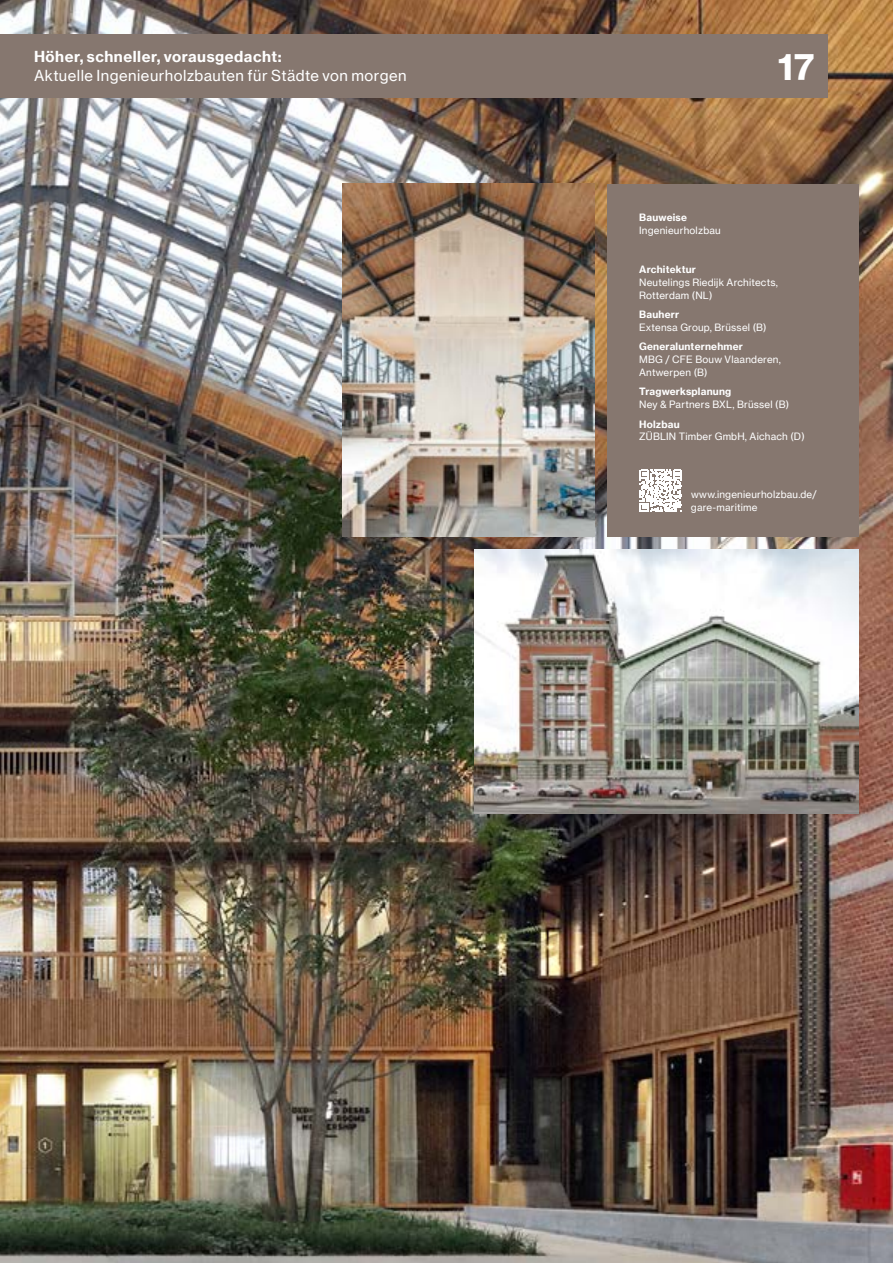
<style>
.page{position:relative;width:893px;height:1263px;background:#fff}
.page>*{position:absolute;margin:0;border:0;box-sizing:border-box;transform-origin:0 0}
.t1{font:36px "N Haas Grotesk TX Pro 75 Bd";color:#fff}
.t2{font:14.85px "N Haas Grotesk TX Pro 55 Rg";letter-spacing:.03em;color:#fff}
.t3{font:14.85px "N Haas Grotesk TX Pro 75 Bd";letter-spacing:.035em;color:#fff}
.StgHB_Bildunterschr{font:9.9px/12.9px "N Haas Grotesk TX Pro 55 Rg";letter-spacing:.02em;color:#fff}
.StgHB_Bildunterschri{font:9.9px "N Haas Grotesk TX Pro 75 Bd";letter-spacing:.02em;color:#fff}
.StgHB_Bildunterschr-2{font:9.9px "N Haas Grotesk TX Pro 75 Bd";letter-spacing:.02em;color:#fff}
</style>
<div class="page">
<img style="left:0;top:0;width:893px;height:1263px">
<div style="left:607px;top:184px;width:252px;height:353px;background:#86776f"></div>
<svg style="left:640px;top:470px;width:42px;height:42px"></svg>
<img style="left:343px;top:184px;width:251px;height:352px">
<img style="left:475px;top:550px;width:384px;height:263px">
<div style="left:0;top:34px;width:828px;height:64px;background:#86776f"></div>
<h2 class="t3" style="left:34px;top:47px;width:249px">Höher, schneller, vorausgedacht:</h2>
<h2 class="t2" style="left:34px;top:67px;width:374px">Aktuelle Ingenieurholzbauten für Städte von morgen</h2>
<h1 class="t1" style="left:778px;top:44px;width:38px">17</h1>
<p class="StgHB_Bildunterschri" style="left:639px;top:211px;width:49px">Bauweise</p>
<p class="StgHB_Bildunterschr" style="left:639px;top:224px;width:83px">Ingenieurholzbau</p>
<p class="StgHB_Bildunterschr-2" style="left:639px;top:263px;width:58px">Architektur</p>
<p class="StgHB_Bildunterschr" style="left:639px;top:275px;width:140px">Neutelings Riedijk Architects,<br>Rotterdam (NL)</p>
<p class="StgHB_Bildunterschri" style="left:639px;top:308px;width:41px">Bauherr</p>
<p class="StgHB_Bildunterschr" style="left:639px;top:321px;width:129px">Extensa Group, Brüssel (B)</p>
<p class="StgHB_Bildunterschri" style="left:639px;top:340px;width:105px">Generalunternehmer</p>
<p class="StgHB_Bildunterschr" style="left:639px;top:353px;width:143px">MBG / CFE Bouw Vlaanderen,<br>Antwerpen (B)</p>
<p class="StgHB_Bildunterschri" style="left:639px;top:385px;width:94px">Tragwerksplanung</p>
<p class="StgHB_Bildunterschr" style="left:639px;top:398px;width:151px">Ney &amp; Partners BXL, Brüssel (B)</p>
<p class="StgHB_Bildunterschri" style="left:639px;top:418px;width:42px">Holzbau</p>
<p class="StgHB_Bildunterschr" style="left:639px;top:430px;width:167px">ZÜBLIN Timber GmbH, Aichach (D)</p>
<p class="StgHB_Bildunterschr" style="left:691px;top:488px;width:127px">www.ingenieurholzbau.de/ gare-maritime</p>
</div>
